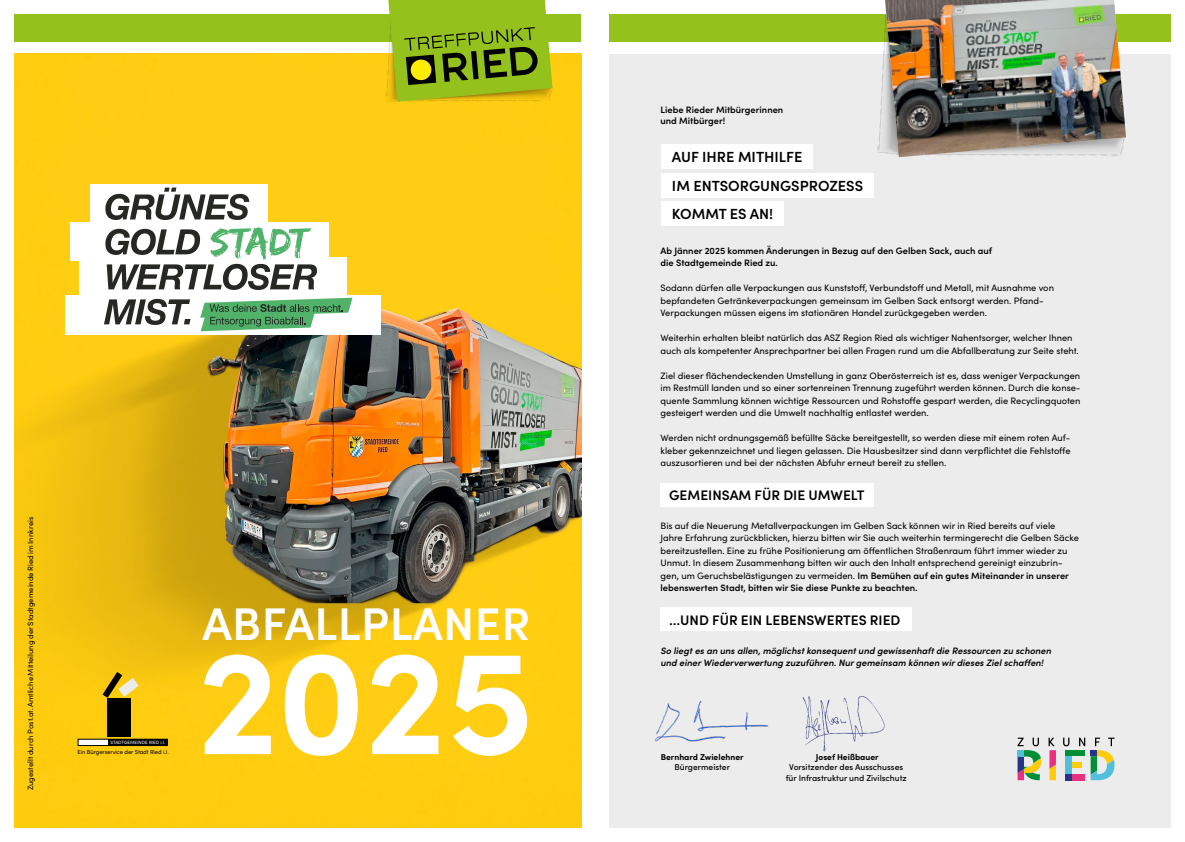
<style>
.page{position:relative;width:1185px;height:842px;background:#fff}
.page>*{position:absolute;margin:0;border:0;box-sizing:border-box;transform-origin:0 0}
.t1{font:700 149.9px "Sofia Pro";color:#fff}
.t2{font:600 45.8px "Sofia Pro";letter-spacing:.01em;color:#fff}
.t3{font:600 14.7px "Sofia Pro";color:#000}
.t4{font:600 13.8px "Sofia Pro";color:#000}
.t5{font:9.3px/12.5px "Sofia Pro";color:#000}
.t6{font:italic 600 9.3px/12.5px "Sofia Pro";color:#000}
.t7{font:600 9.3px/11.2px "Sofia Pro";color:#000}
.t8{font:500 8.5px/10.2px "Sofia Pro";color:#000;text-align:center}
.t9{font:700 8.5px "Sofia Pro";color:#000}
.t10{font:7.6px "Sofia Pro";color:#000}
.t11{font:5.9px "Sofia Pro";letter-spacing:-.01em;color:#000}
.t12{font:4.6px "Sofia Pro";letter-spacing:.01em;color:#fff}
.s1{font-weight:600}
</style>
<div class="page">
<img style="left:14px;top:54px;width:567px;height:774px">
<div style="left:14px;top:14px;width:567px;height:27px;background:#94c11c"></div>
<img style="left:377px;top:41px;width:20px;height:62px">
<div style="left:397px;top:80px;width:157px;height:34px;background:#ffcd14"></div>
<svg style="left:388px;top:0;width:164px;height:102px"></svg>
<svg style="left:103px;top:672px;width:36px;height:26px"></svg>
<div style="left:108px;top:699px;width:23px;height:38px;background:#000"></div>
<div style="left:78px;top:739px;width:89px;height:6px;background:#fff"></div>
<div style="left:108px;top:739px;width:59px;height:6px;background:#000"></div>
<div style="left:78px;top:739px;width:90px;height:7px;border:1px solid #000"></div>
<div style="left:609px;top:54px;width:562px;height:774px;background:#ececed"></div>
<div style="left:609px;top:14px;width:562px;height:27px;background:#94c11c"></div>
<img style="left:802px;top:696px;width:83px;height:56px">
<img style="left:654px;top:701px;width:115px;height:41px">
<div style="left:661px;top:144px;width:152px;height:25px;background:#fff"></div>
<div style="left:661px;top:201px;width:122px;height:25px;background:#fff"></div>
<div style="left:661px;top:173px;width:213px;height:25px;background:#fff"></div>
<div style="left:660px;top:483px;width:214px;height:23px;background:#fff"></div>
<div style="left:660px;top:608px;width:252px;height:23px;background:#fff"></div>
<svg style="left:1063px;top:738px;width:6px;height:8px"></svg>
<svg style="left:1079px;top:738px;width:6px;height:8px"></svg>
<div style="left:1065px;top:750px;width:20px;height:6px;background:#008e37"></div>
<div style="left:1072px;top:762px;width:9px;height:6px;background:#fecb0a"></div>
<div style="left:1072px;top:774px;width:13px;height:6px;background:#e8307f"></div>
<div style="left:1065px;top:756px;width:7px;height:18px;background:#52c0da"></div>
<div style="left:1065px;top:774px;width:7px;height:6px;background:#293385"></div>
<svg style="left:1048px;top:738px;width:8px;height:42px"></svg>
<svg style="left:1017px;top:738px;width:24px;height:42px"></svg>
<svg style="left:1091px;top:738px;width:23px;height:42px"></svg>
<img style="left:864px;top:29px;width:21px;height:124px">
<img style="left:885px;top:0;width:241px;height:157px">
<div style="left:90px;top:184px;width:178px;height:42px;background:#fff"></div>
<div style="left:70px;top:222px;width:259px;height:39px;background:#fff"></div>
<div style="left:79px;top:258px;width:268px;height:42px;background:#fff"></div>
<div style="left:65px;top:295px;width:316px;height:39px;background:#fff"></div>
<svg style="left:105px;top:188px;width:144px;height:32px"></svg>
<svg style="left:105px;top:227px;width:212px;height:63px"></svg>
<svg style="left:104px;top:299px;width:86px;height:26px"></svg>
<svg style="left:200px;top:298px;width:153px;height:33px"></svg>
<p class="t10" style="left:25px;top:790px;width:275px;rotate:-90deg">Zugestellt durch Post.at. Amtliche Mitteilung der Stadtgemeinde Ried im Innkreis</p>
<p class="t12" style="left:110px;top:739px;width:56px">STADTGEMEINDE RIED i.I.</p>
<p class="t11" style="left:77px;top:748px;width:93px">Ein Bürgerservice der Stadt Ried i.I.</p>
<h2 class="t2" style="left:202px;top:590px;width:329px">ABFALLPLANER</h2>
<h1 class="t1" style="left:198px;top:586px;width:337px">2025</h1>
<p class="t7" style="left:660px;top:104px;width:124px">Liebe Rieder Mitbürgerinnen und Mitbürger!</p>
<h3 class="t3" style="left:672px;top:146px;width:132px">AUF IHRE MITHILFE</h3>
<h3 class="t3" style="left:672px;top:175px;width:193px">IM ENTSORGUNGSPROZESS</h3>
<h3 class="t3" style="left:672px;top:203px;width:103px">KOMMT ES AN!</h3>
<p class="t7" style="left:660px;top:244px;width:333px;line-height:12.5px">Ab Jänner 2025 kommen Änderungen in Bezug auf den Gelben Sack, auch auf die Stadtgemeinde Ried zu.</p>
<p class="t5" style="left:660px;top:281px;width:395px">Sodann dürfen alle Verpackungen aus Kunststoff, Verbundstoff und Metall, mit Ausnahme von bepfandeten Getränkeverpackungen gemeinsam im Gelben Sack entsorgt werden. Pfand-<br>Verpackungen müssen eigens im stationären Handel zurückgegeben werden.</p>
<p class="t5" style="left:660px;top:331px;width:420px">Weiterhin erhalten bleibt natürlich das ASZ Region Ried als wichtiger Nahentsorger, welcher Ihnen auch als kompetenter Ansprechpartner bei allen Fragen rund um die Abfallberatung zur Seite steht.</p>
<p class="t5" style="left:660px;top:369px;width:421px;text-align:justify">Ziel dieser flächendeckenden Umstellung in ganz Oberösterreich ist es, dass weniger Verpackungen im Restmüll landen und so einer sortenreinen Trennung zugeführt werden können. Durch die konse&shy;quente Sammlung können wichtige Ressourcen und Rohstoffe gespart werden, die Recyclingquoten gesteigert werden und die Umwelt nachhaltig entlastet werden.</p>
<p class="t5" style="left:660px;top:431px;width:412px;text-align:justify">Werden nicht ordnungsgemäß befüllte Säcke bereitgestellt, so werden diese mit einem roten Auf&shy;kleber gekennzeichnet und liegen gelassen. Die Hausbesitzer sind dann verpflichtet die Fehlstoffe auszusortieren und bei der nächsten Abfuhr erneut bereit zu stellen.</p>
<h3 class="t4" style="left:669px;top:484px;width:197px">GEMEINSAM FÜR DIE UMWELT</h3>
<p class="t5" style="left:660px;top:519px;width:420px">Bis auf die Neuerung Metallverpackungen im Gelben Sack können wir in Ried bereits auf viele Jahre Erfahrung zurückblicken, hierzu bitten wir Sie auch weiterhin termingerecht die Gelben Säcke bereitzustellen. Eine zu frühe Positionierung am öffentlichen Straßenraum führt immer wieder zu Unmut. In diesem Zusammenhang bitten wir auch den Inhalt entsprechend gereinigt einzubrin&shy;gen, um Geruchsbelästigungen zu vermeiden. <span class="s1">Im Bemühen auf ein gutes Miteinander in unserer lebenswerten Stadt, bitten wir Sie diese Punkte zu beachten.</span></p>
<h3 class="t4" style="left:669px;top:609px;width:233px">...UND FÜR EIN LEBENSWERTES RIED</h3>
<p class="t6" style="left:660px;top:644px;width:392px">So liegt es an uns allen, möglichst konsequent und gewissenhaft die Ressourcen zu schonen und einer Wiederverwertung zuzuführen. Nur gemeinsam können wir dieses Ziel schaffen!</p>
<p class="t9" style="left:661px;top:751px;width:84px">Bernhard Zwielehner</p>
<p class="t8" style="left:674px;top:762px;width:57px">Bürgermeister</p>
<p class="t9" style="left:816px;top:751px;width:64px">Josef Heißbauer</p>
<p class="t8" style="left:786px;top:762px;width:123px">Vorsitzender des Ausschusses für Infrastruktur und Zivilschutz</p>
</div>
